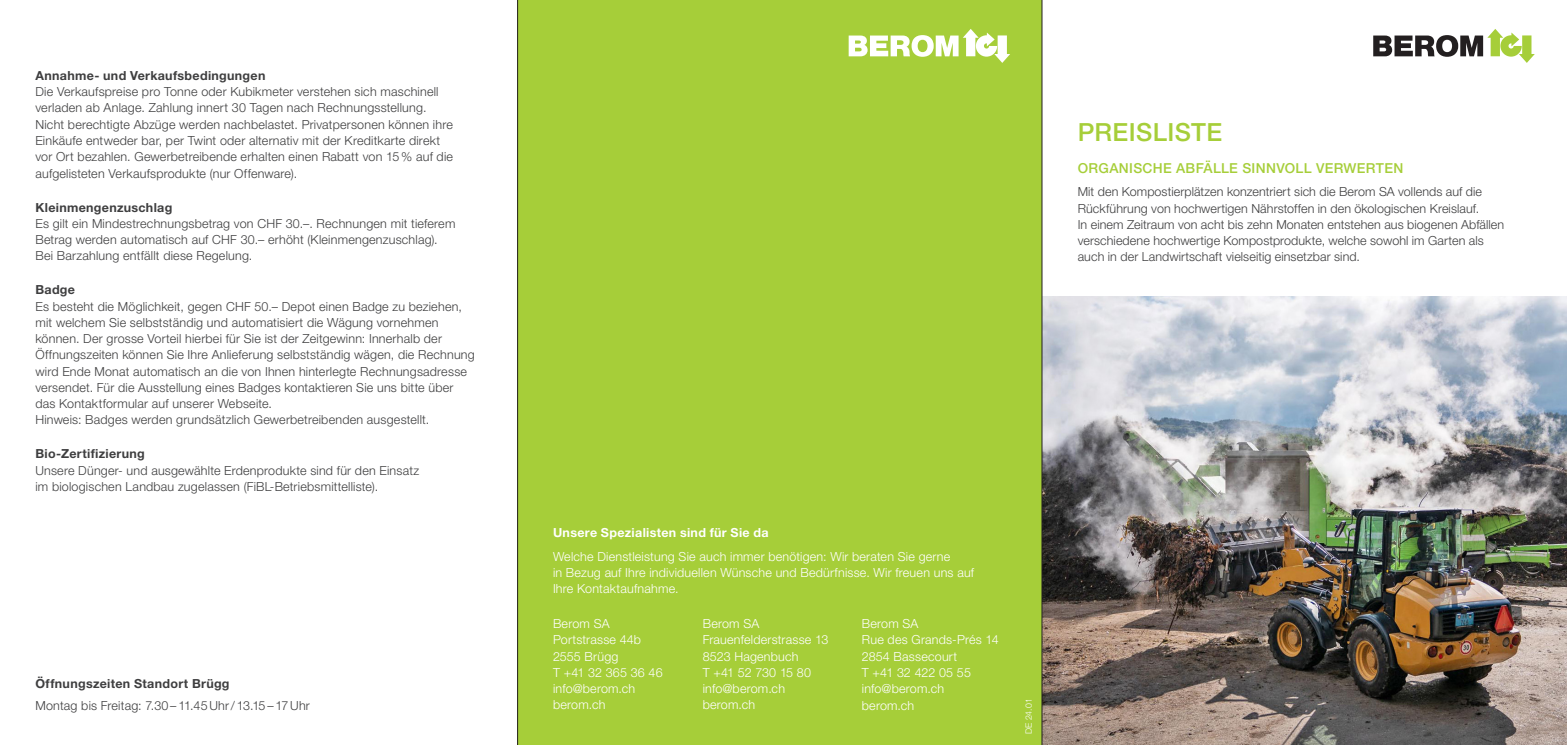
<style>
.page{position:relative;width:1567px;height:745px;background:#fff}
.page>*{position:absolute;margin:0;border:0;box-sizing:border-box;transform-origin:0 0}
.t1{font:500 25px "Helvetica Neue LT Std";letter-spacing:.015em;color:#a6ce39}
.t2{font:500 13.75px "Helvetica Neue LT Std";letter-spacing:.025em;color:#a6ce39}
.t3{font:300 12.5px/16.2px "Helvetica Neue LT Std";letter-spacing:.015em;color:#3e3e3f}
.t4{font:300 12.5px/16.2px "Helvetica Neue LT Std";letter-spacing:.015em;color:#fff}
.t5{font:700 12.5px "Helvetica Neue LT Std";letter-spacing:.025em;color:#3e3e3f}
.t6{font:700 12.5px "Helvetica Neue LT Std";letter-spacing:.025em;color:#fff}
.t7{font:300 8.75px "Helvetica Neue LT Std";color:#fff}
</style>
<div class="page">
<svg style="left:1373px;top:29px;width:161px;height:34px"></svg>
<img style="left:1042px;top:297px;width:524px;height:447px">
<div style="left:517px;top:0;width:525px;height:744px;background:#a6ce39"></div>
<svg style="left:848px;top:29px;width:162px;height:34px"></svg>
<hr style="left:517px;top:0;width:1px;height:744px;background:#231f20">
<hr style="left:1041px;top:0;width:1px;height:744px;background:#231f20">
<p class="t5" style="left:35px;top:68px;width:231px">Annahme- und Verkaufsbedingungen</p>
<p class="t3" style="left:35px;top:83px;width:419px">Die Verkaufspreise pro Tonne oder Kubikmeter verstehen sich maschinell verladen ab Anlage. Zahlung innert 30 Tagen nach Rechnungsstellung.<br>Nicht berechtigte Abzüge werden nachbelastet. Privatpersonen können ihre Einkäufe entweder bar, per Twint oder alternativ mit der Kreditkarte direkt vor Ort bezahlen. Gewerbetreibende erhalten einen Rabatt von 15% auf die aufgelisteten Verkaufsprodukte (nur Offenware).</p>
<p class="t5" style="left:35px;top:199px;width:138px">Kleinmengenzuschlag</p>
<p class="t3" style="left:35px;top:215px;width:421px">Es gilt ein Mindestrechnungsbetrag von CHF 30.–. Rechnungen mit tieferem<br>Betrag werden automatisch auf CHF 30.– erhöht (Kleinmengenzuschlag).<br>Bei Barzahlung entfällt diese Regelung.</p>
<p class="t5" style="left:35px;top:282px;width:41px">Badge</p>
<p class="t3" style="left:35px;top:297px;width:441px">Es besteht die Möglichkeit, gegen CHF 50.– Depot einen Badge zu beziehen, mit welchem Sie selbstständig und automatisiert die Wägung vornehmen können. Der grosse Vorteil hierbei für Sie ist der Zeitgewinn: Innerhalb der Öffnungszeiten können Sie Ihre Anlieferung selbstständig wägen, die Rechnung wird Ende Monat automatisch an die von Ihnen hinterlegte Rechnungsadresse versendet. Für die Ausstellung eines Badges kontaktieren Sie uns bitte über das Kontaktformular auf unserer Webseite.<br>Hinweis: Badges werden grundsätzlich Gewerbetreibenden ausgestellt.</p>
<p class="t5" style="left:35px;top:446px;width:111px">Bio-Zertifizierung</p>
<p class="t3" style="left:35px;top:461px;width:385px">Unsere Dünger- und ausgewählte Erdenprodukte sind für den Einsatz im biologischen Landbau zugelassen (FiBL-Betriebsmittelliste).</p>
<p class="t5" style="left:35px;top:675px;width:196px">Öffnungszeiten Standort Brügg</p>
<p class="t3" style="left:35px;top:696px;width:276px">Montag bis Freitag: 7.30 – 11.45Uhr/ 13.15 – 17Uhr</p>
<h1 class="t1" style="left:1077px;top:117px;width:146px">PREISLISTE</h1>
<p class="t2" style="left:1077px;top:160px;width:327px">ORGANISCHE ABFÄLLE SINNVOLL VERWERTEN</p>
<p class="t3" style="left:1077px;top:183px;width:428px">Mit den Kompostierplätzen konzentriert sich die Berom SA vollends auf die Rückführung von hochwertigen Nährstoffen in den ökologischen Kreislauf.<br>In einem Zeitraum von acht bis zehn Monaten entstehen aus biogenen Abfällen verschiedene hochwertige Kompostprodukte, welche sowohl im Garten als auch in der Landwirtschaft vielseitig einsetzbar sind.</p>
<p class="t6" style="left:553px;top:524px;width:217px">Unsere Spezialisten sind für Sie da</p>
<p class="t4" style="left:553px;top:547px;width:422px">Welche Dienstleistung Sie auch immer benötigen: Wir beraten Sie gerne<br>in Bezug auf Ihre individuellen Wünsche und Bedürfnisse. Wir freuen uns auf<br>Ihre Kontaktaufnahme.</p>
<p class="t4" style="left:702px;top:615px;width:127px">Berom SA<br>Frauenfelderstrasse 13<br>8523 Hagenbuch<br>T +41 52 730 15 80 info@berom.ch berom.ch</p>
<p class="t4" style="left:861px;top:615px;width:138px">Berom SA<br>Rue des Grands-Prés 14<br>2854 Bassecourt<br>T +41 32 422 05 55 info@berom.ch berom.ch</p>
<p class="t4" style="left:553px;top:615px;width:111px">Berom SA<br>Portstrasse 44b<br>2555 Brügg<br>T +41 32 365 36 46 info@berom.ch berom.ch</p>
<p class="t7" style="left:1023px;top:733px;width:37px;rotate:-90deg">DE 24.01</p>
</div>
